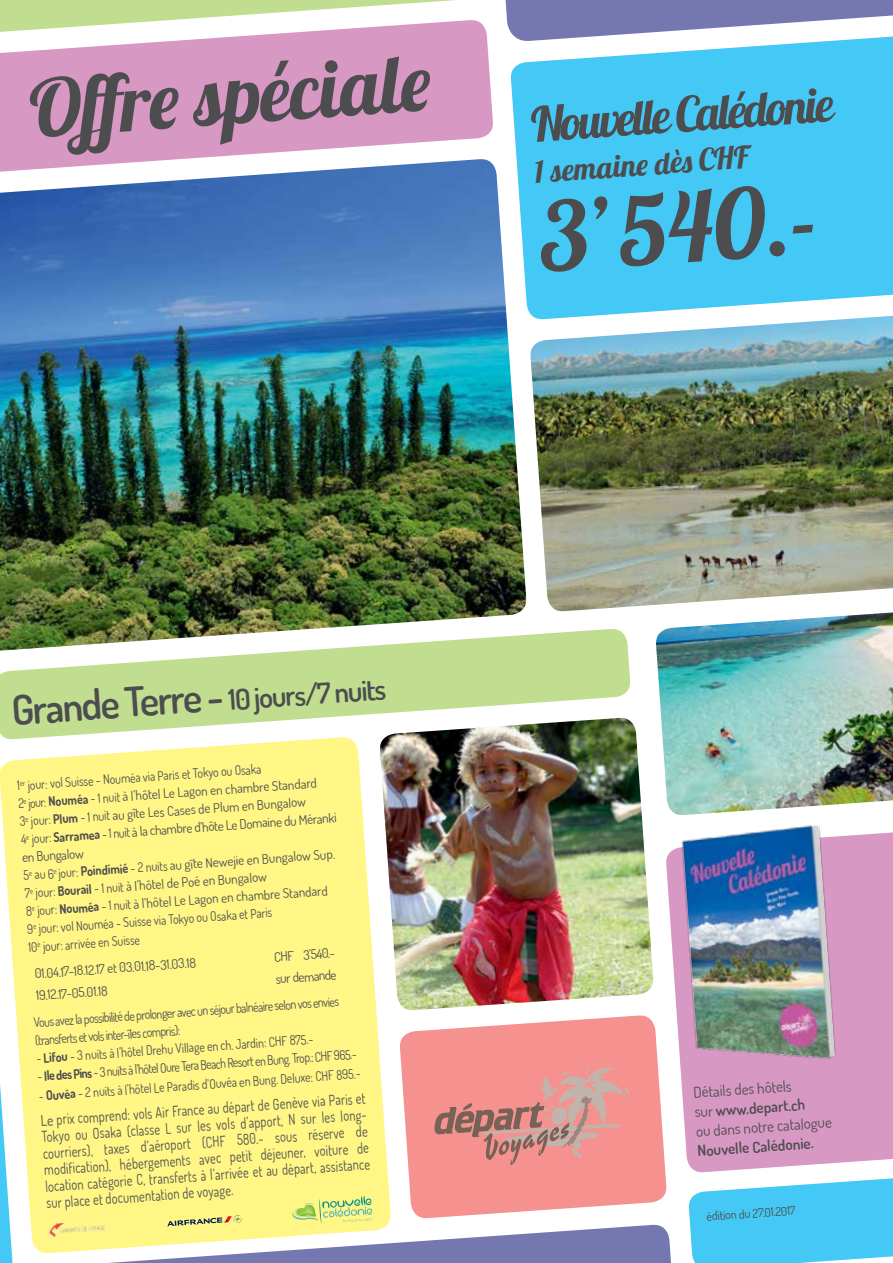
<style>
.page{position:relative;width:893px;height:1263px;background:#fff}
.page>*{position:absolute;margin:0;border:0;box-sizing:border-box;transform-origin:0 0}
.t1{font:95.85px "Lobster 1.4";color:#4d4d4f}
.t2{font:79.5px "Lobster 1.4";color:#4d4d4f}
.t3{font:48px "Lobster 1.4";color:#4d4d4f}
.t4{font:30.6px "Lobster 1.4";color:#4d4d4f}
.t5{font:600 28.5px "Dosis";color:#4d4d4f}
.t6{font:15px/16.5px "Dosis";color:#4d4d4f;scale:.9 1}
.t7{font:15px/19.5px "Dosis";color:#4d4d4f}
.t8{font:600 15px "Dosis";color:#4d4d4f}
.t9{font:13.05px/18px "Dosis";color:#4d4d4f;scale:.9 1}
.t10{font:13.05px/26.7px "Dosis";color:#4d4d4f;text-align:right}
.t11{font:12px "Dosis";color:#4d4d4f}
.s1{font-size:40.5px}
.s2{font-weight:700}
.s3{font-weight:600}
</style>
<div class="page">
<svg style="left:533px;top:54px;width:360px;height:532px;background:#5bbed9"></svg>
<svg style="left:533px;top:0;width:360px;height:54px"></svg>
<img style="left:0;top:0;width:533px;height:586px">
<img style="left:649px;top:321px;width:244px;height:265px">
<img style="left:0;top:586px;width:893px;height:677px">
<h2 class="t2" style="left:26px;top:59px;width:405px;rotate:-4deg">Offre spéciale</h2>
<h3 class="t3" style="left:529px;top:94px;width:305px;rotate:-4deg">Nouvelle Calédonie</h3>
<h3 class="t4" style="left:533px;top:152px;width:216px;rotate:-4deg">1 semaine dès CHF</h3>
<h1 class="t1" style="left:535px;top:177px;width:281px;rotate:-4deg">3’540.-</h1>
<h3 class="t5" style="left:11px;top:696px;width:376px;rotate:-4deg"><span class="s1">Grande Terre -</span> 10 jours/7 nuits</h3>
<p class="t9" style="left:17px;top:776px;width:353px;rotate:-4deg">1<sup>er</sup> jour: vol Suisse - Nouméa via Paris et Tokyo ou Osaka<br>2<sup>e</sup> jour: <span class="s2">Nouméa</span> - 1 nuit à l’hôtel Le Lagon en chambre Standard<br>3<sup>e</sup> jour: <span class="s2">Plum</span> - 1 nuit au gîte Les Cases de Plum en Bungalow<br>4<sup>e</sup> jour: <span class="s2">Sarramea</span> - 1 nuit à la chambre d’hôte Le Domaine du Méranki en Bungalow<br>5<sup>e</sup> au 6<sup>e</sup> jour: <span class="s2">Poindimié</span> - 2 nuits au gîte Newejie en Bungalow Sup.<br>7<sup>e</sup> jour: <span class="s2">Bourail</span> - 1 nuit à l’hôtel de Poé en Bungalow<br>8<sup>e</sup> jour: <span class="s2">Nouméa</span> - 1 nuit à l’hôtel Le Lagon en chambre Standard<br>9<sup>e</sup> jour: vol Nouméa - Suisse via Tokyo ou Osaka et Paris<br>10<sup>e</sup> jour: arrivée en Suisse</p>
<p class="t10" style="left:34px;top:960px;width:163px;rotate:-4deg">01.04.17-18.12.17 et 03.01.18-31.03.18</p>
<p class="t10" style="left:273px;top:943px;width:62px;rotate:-4deg">CHF 3’540.-</p>
<p class="t10" style="left:31px;top:982px;width:307px;rotate:-4deg">sur demande<br>Vous avez la possibilité de prolonger avec un séjour balnéaire selon vos envies</p>
<p class="t9" style="left:34px;top:1031px;width:163px;rotate:-4deg">(transferts et vols inter-îles compris):</p>
<p class="t10" style="left:35px;top:982px;width:73px;rotate:-4deg">19.12.17-05.01.18</p>
<p class="t9" style="left:36px;top:1049px;width:310px;rotate:-4deg">- <span class="s2">Lifou</span> - 3 nuits à l’hôtel Drehu Village en ch. Jardin: CHF 875.-</p>
<p class="t9" style="left:37px;top:1067px;width:357px;rotate:-4deg">- <span class="s2">Ile des Pins</span> - 3 nuits à l’hôtel Oure Tera Beach Resort en Bung. Trop.: CHF 965.-</p>
<p class="t9" style="left:38px;top:1086px;width:360px;rotate:-4deg">- <span class="s2">Ouvéa</span> - 2 nuits à l’hôtel Le Paradis d’Ouvéa en Bung. Deluxe: CHF 895.-</p>
<p class="t6" style="left:40px;top:1112px;width:366px;rotate:-4deg">Le prix comprend: vols Air France au départ de Genève via Paris et Tokyo ou Osaka (classe L sur les vols d’apport, N sur les long&shy;courriers), taxes d’aéroport (CHF 580.- sous réserve de modification), hébergements avec petit déjeuner, voiture de location catégorie C, transferts à l’arrivée et au départ, assistance sur place et documentation de voyage.</p>
<p class="t7" style="left:693px;top:1082px;width:137px;rotate:-4deg">Détails des hôtels<br>sur <span class="s3">www.depart.ch<br></span>ou dans notre catalogue</p>
<p class="t8" style="left:697px;top:1141px;width:118px;rotate:-4deg">Nouvelle Calédonie.</p>
<p class="t11" style="left:706px;top:1208px;width:91px;rotate:-4deg">édition du 27.01.2017</p>
</div>
